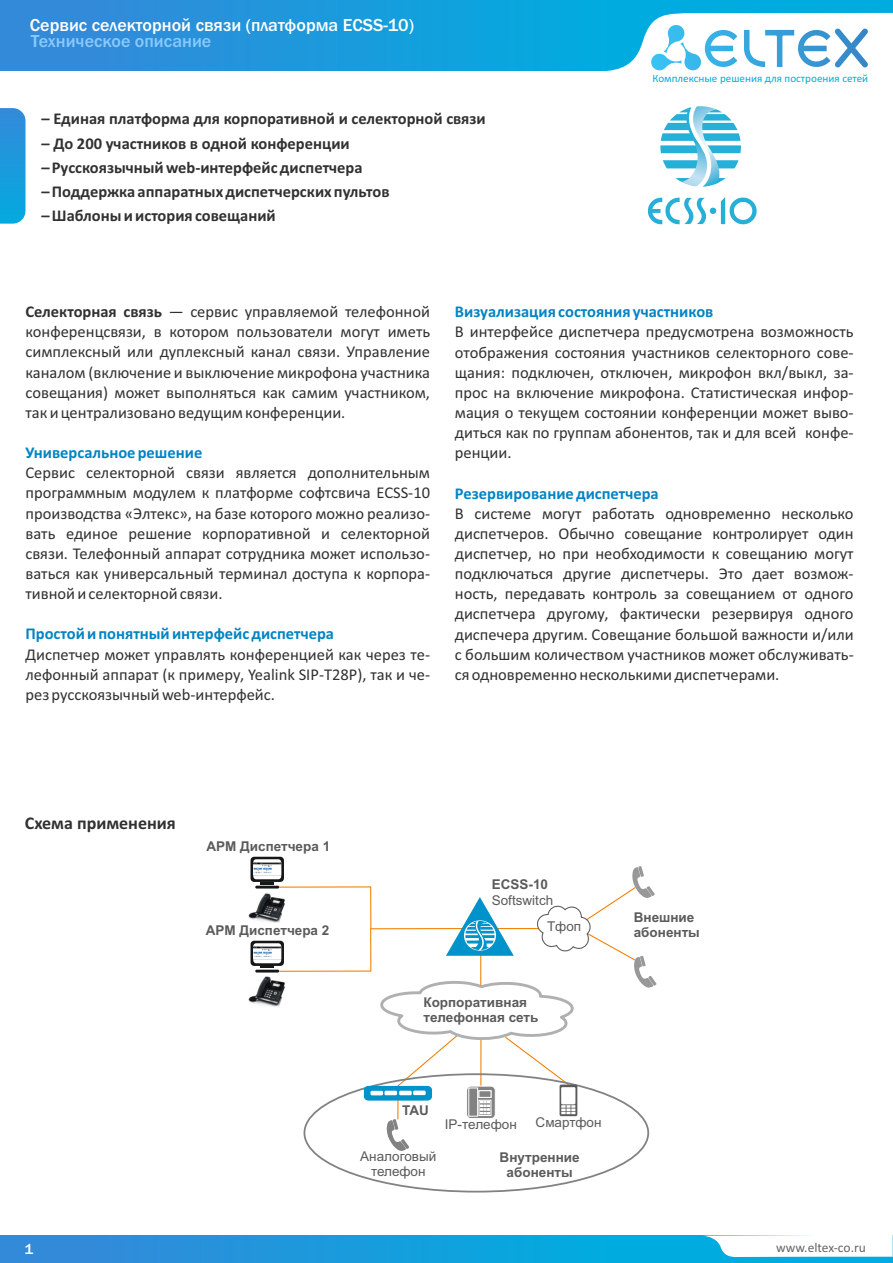
<style>
.page{position:relative;width:893px;height:1263px;background:#fff}
.page>*{position:absolute;margin:0;border:0;box-sizing:border-box;transform-origin:0 0}
.t1{font:500 18px "Franklin Gothic";color:#fff}
.t2{font:500 18px "Franklin Gothic";color:#8ac9fc}
.t3{font:700 18px "Calibri";color:#313130}
.t4{font:16.5px/20.1px "Calibri";color:#313130;text-align:justify}
.t5{font:700 16.5px "Calibri";color:#313130}
.t6{font:700 16.5px "Calibri";color:#0084c4}
.t7{font:500 15px "Franklin Gothic";color:#fff}
.t8{font:700 13.5px/15.1px "Arial";color:#5b5b5b}
.t9{font:13.5px/15.1px "Arial";color:#5b5b5b;text-align:center}
.t10{font:13.5px "Calibri";color:#666}
.t11{font:11.1px "Calibri";color:#00acdf}
.s1{font-weight:700}
</style>
<div class="page">
<svg style="left:0;top:108px;width:26px;height:116px"></svg>
<div style="left:0;top:0;width:893px;height:71px;background:linear-gradient(to right,#3489d9,#00b4e0)"></div>
<svg style="left:589px;top:13px;width:304px;height:58px"></svg>
<svg style="left:648px;top:197px;width:109px;height:27px"></svg>
<svg style="left:660px;top:106px;width:81px;height:81px"></svg>
<svg style="left:251px;top:857px;width:33px;height:27px"></svg>
<hr style="left:255px;top:886px;width:24px;height:2px;background:#151616">
<img style="left:253px;top:863px;width:28px;height:13px">
<img style="left:248px;top:893px;width:37px;height:30px">
<svg style="left:364px;top:866px;width:292px;height:285px"></svg>
<div style="left:0;top:1236px;width:893px;height:27px;background:linear-gradient(to right,#3489d9,#00b4e0)"></div>
<svg style="left:703px;top:1235px;width:190px;height:22px"></svg>
<svg style="left:251px;top:941px;width:33px;height:27px"></svg>
<hr style="left:255px;top:970px;width:24px;height:2px;background:#151616">
<img style="left:253px;top:947px;width:28px;height:13px">
<img style="left:248px;top:976px;width:37px;height:31px">
<hr style="left:279px;top:886px;width:92px;height:2px;background:#f27e00">
<hr style="left:370px;top:929px;width:1px;height:42px;background:#f27e00">
<hr style="left:279px;top:970px;width:92px;height:2px;background:#f27e00">
<hr style="left:370px;top:887px;width:1px;height:42px;background:#f27e00">
<p class="t1" style="left:30px;top:19px;width:386px">Сервис селекторной связи (платформа ECSS-10)</p>
<p class="t2" style="left:31px;top:35px;width:182px">Техническое описание</p>
<p class="t5" style="left:41px;top:112px;width:446px">– Единая платформа для корпоративной и селекторной связи</p>
<p class="t5" style="left:41px;top:136px;width:310px">– До 200 участников в одной конференции</p>
<p class="t5" style="left:41px;top:160px;width:323px">– Русскоязычный web-интерфейс диспетчера</p>
<p class="t5" style="left:41px;top:185px;width:350px">– Поддержка аппаратных диспетчерских пультов</p>
<p class="t5" style="left:41px;top:209px;width:236px">– Шаблоны и история совещаний</p>
<p class="t11" style="left:652px;top:73px;width:217px">Комплексные решения для построения сетей</p>
<p class="t4" style="left:25px;top:303px;width:406px"><span class="s1">Селекторная связь</span> — сервис управляемой телефонной конференцсвязи, в котором пользователи могут иметь симплексный или дуплексный канал связи. Управление каналом (включение и выключение микрофона участника совещания) может выполняться как самим участником, так и централизовано ведущим конференции.</p>
<p class="t6" style="left:25px;top:446px;width:178px">Универсальное решение</p>
<p class="t4" style="left:25px;top:464px;width:406px">Сервис селекторной связи является дополнительным программным модулем к платформе софтсвича ECSS-10 производства «Элтекс», на базе которого можно реализо&shy;вать единое решение корпоративной и селекторной связи. Телефонный аппарат сотрудника может использо&shy;ваться как универсальный терминал доступа к корпора&shy;тивной и селекторной связи.</p>
<p class="t6" style="left:25px;top:627px;width:310px">Простой и понятный интерфейс диспетчера</p>
<p class="t4" style="left:25px;top:645px;width:406px">Диспетчер может управлять конференцией как через те&shy;лефонный аппарат (к примеру, Yealink SIP-T28P), так и че&shy;рез русскоязычный web-интерфейс.</p>
<p class="t6" style="left:455px;top:305px;width:260px">Визуализация состояния участников</p>
<p class="t4" style="left:455px;top:323px;width:400px">В интерфейсе диспетчера предусмотрена возможность отображения состояния участников селекторного сове&shy;щания: подключен, отключен, микрофон вкл/выкл, за&shy;прос на включение микрофона. Статистическая инфор&shy;мация о текущем состоянии конференции может выво&shy;диться как по группам абонентов, так и для всей конфе&shy;ренции.</p>
<p class="t6" style="left:455px;top:486px;width:205px">Резервирование диспетчера</p>
<p class="t4" style="left:455px;top:504px;width:400px">В системе могут работать одновременно несколько диспетчеров. Обычно совещание контролирует один диспетчер, но при необходимости к совещанию могут подключаться другие диспетчеры. Это дает возмож&shy;ность, передавать контроль за совещанием от одного диспетчера другому, фактически резервируя одного диспечера другим. Совещание большой важности и/или с большим количеством участников может обслуживать&shy;ся одновременно несколькими диспетчерами.</p>
<p class="t3" style="left:25px;top:815px;width:153px">Схема применения</p>
<p class="t8" style="left:207px;top:840px;width:125px">AРM Диспетчера 1</p>
<p class="t8" style="left:206px;top:924px;width:125px">AРM Диспетчера 2</p>
<p class="t8" style="left:492px;top:878px;width:58px">ECSS-10</p>
<p class="t9" style="left:492px;top:893px;width:63px">Softswitch</p>
<p class="t9" style="left:547px;top:920px;width:36px">Тфоп</p>
<p class="t8" style="left:634px;top:910px;width:68px">Внешние абоненты</p>
<p class="t8" style="left:423px;top:996px;width:117px">Корпоративная телефонная сеть</p>
<p class="t8" style="left:402px;top:1104px;width:28px">TAU</p>
<p class="t9" style="left:360px;top:1150px;width:78px">Аналоговый телефон</p>
<p class="t9" style="left:445px;top:1118px;width:73px">IP-телефон</p>
<p class="t9" style="left:536px;top:1116px;width:68px">Смартфон</p>
<p class="t8" style="left:500px;top:1151px;width:82px;text-align:center">Внутренние абоненты</p>
<p class="t7" style="left:25px;top:1243px;width:10px">1</p>
<p class="t10" style="left:776px;top:1242px;width:91px">www.eltex-co.ru</p>
</div>
